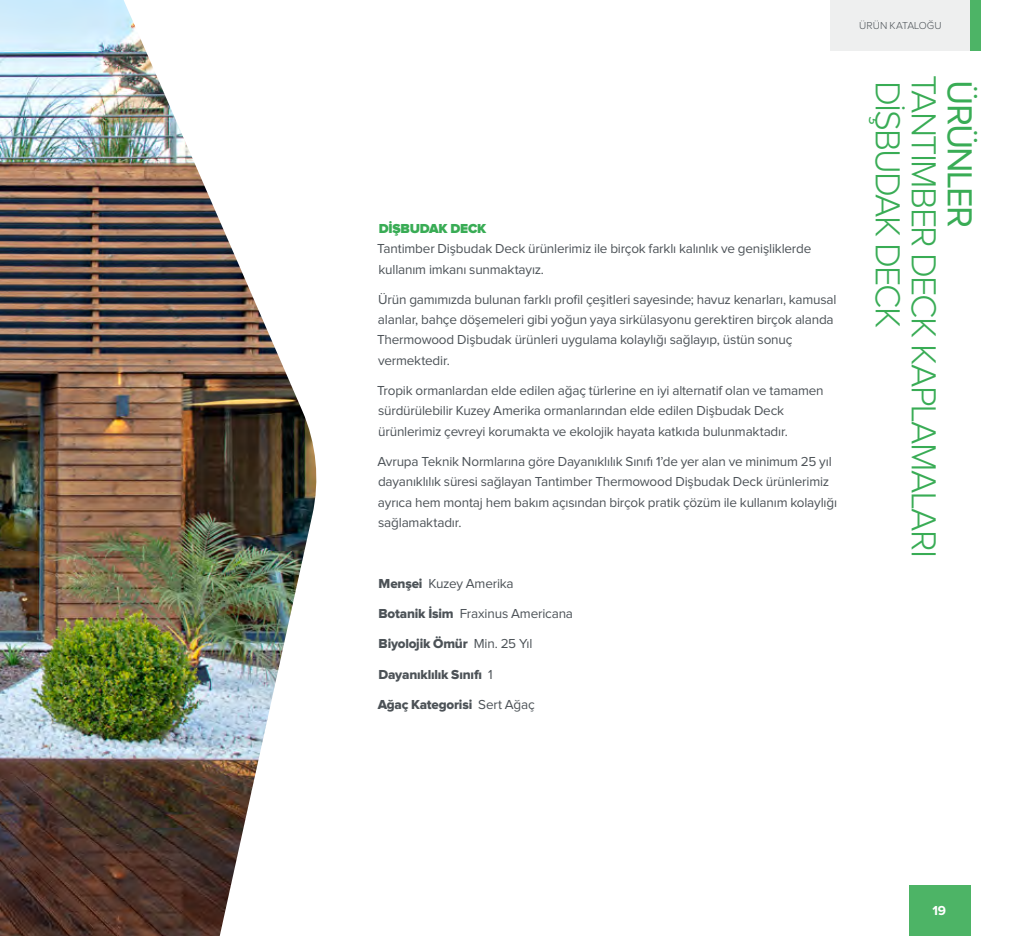
<style>
.page{position:relative;width:1021px;height:936px;background:#fff}
.page>*{position:absolute;margin:0;border:0;box-sizing:border-box;transform-origin:0 0}
.t1{font:300 36px "Proxima Nova";letter-spacing:-.05em;color:#39ac55}
.t2{font:36px "Proxima Nova";letter-spacing:-.05em;color:#39ac55}
.t3{font:13.5px/20.2px "Proxima Nova";letter-spacing:-.015em;color:#4c5257}
.t4{font:13.5px "Proxima Nova Extrabld";letter-spacing:-.015em;color:#4c5257}
.t5{font:900 13.5px "Proxima Nova";letter-spacing:-.015em;color:#39ac55}
.t6{font:700 13.5px "Proxima Nova";color:#fff}
.t7{font:300 10.5px "Proxima Nova";color:#4c5257}
.s1{font-family:"Proxima Nova Extrabld"}
.s2{font-family:"Proxima Nova"}
</style>
<div class="page">
<img style="left:0;top:0;width:317px;height:935px">
<div style="left:830px;top:0;width:140px;height:51px;background:#edeeee"></div>
<div style="left:970px;top:0;width:10px;height:51px;background:#4db466"></div>
<div style="left:909px;top:885px;width:61px;height:50px;background:#4db466"></div>
<p class="t5" style="left:379px;top:222px;width:109px">DIŞBUDAK DECK</p>
<p class="t3" style="left:377px;top:239px;width:436px">Tantimber Dişbudak Deck ürünlerimiz ile birçok farklı kalınlık ve genişliklerde kullanım imkanı sunmaktayız.</p>
<p class="t3" style="left:377px;top:290px;width:461px">Ürün gamımızda bulunan farklı profil çeşitleri sayesinde; havuz kenarları, kamusal alanlar, bahçe döşemeleri gibi yoğun yaya sirkülasyonu gerektiren birçok alanda Thermowood Dişbudak ürünleri uygulama kolaylığı sağlayıp, üstün sonuç vermektedir.</p>
<p class="t3" style="left:377px;top:381px;width:448px">Tropik ormanlardan elde edilen ağaç türlerine en iyi alternatif olan ve tamamen sürdürülebilir Kuzey Amerika ormanlarından elde edilen Dişbudak Deck ürünlerimiz çevreyi korumakta ve ekolojik hayata katkıda bulunmaktadır.</p>
<p class="t3" style="left:377px;top:452px;width:461px">Avrupa Teknik Normlarına göre Dayanıklılık Sınıfı 1’de yer alan ve minimum 25 yıl dayanıklılık süresi sağlayan Tantimber Thermowood Dişbudak Deck ürünlerimiz ayrıca hem montaj hem bakım açısından birçok pratik çözüm ile kullanım kolaylığı sağlamaktadır.</p>
<p class="t3" style="left:378px;top:573px;width:136px"><span class="s1">Menşei</span> Kuzey Amerika</p>
<p class="t3" style="left:378px;top:604px;width:196px"><span class="s1">Botanik İsim</span> Fraxinus Americana</p>
<p class="t4" style="left:378px;top:637px;width:155px">Biyolojik Ömür <span class="s2">Min. 25 Yıl</span></p>
<p class="t4" style="left:378px;top:668px;width:115px">Dayanıklılık Sınıfı <span class="s2">1</span></p>
<p class="t4" style="left:377px;top:698px;width:159px">Ağaç Kategorisi <span class="s2">Sert Ağaç</span></p>
<p class="t7" style="left:859px;top:21px;width:84px">ÜRÜN KATALOĞU</p>
<h1 class="t1" style="left:904px;top:81px;width:248px;rotate:90deg">DİŞBUDAK DECK</h1>
<h1 class="t1" style="left:940px;top:75px;width:484px;rotate:90deg">TANTIMBER DECK KAPLAMALARI</h1>
<h1 class="t2" style="left:976px;top:80px;width:149px;rotate:90deg">ÜRÜNLER</h1>
<p class="t6" style="left:932px;top:904px;width:15px">19</p>
</div>
